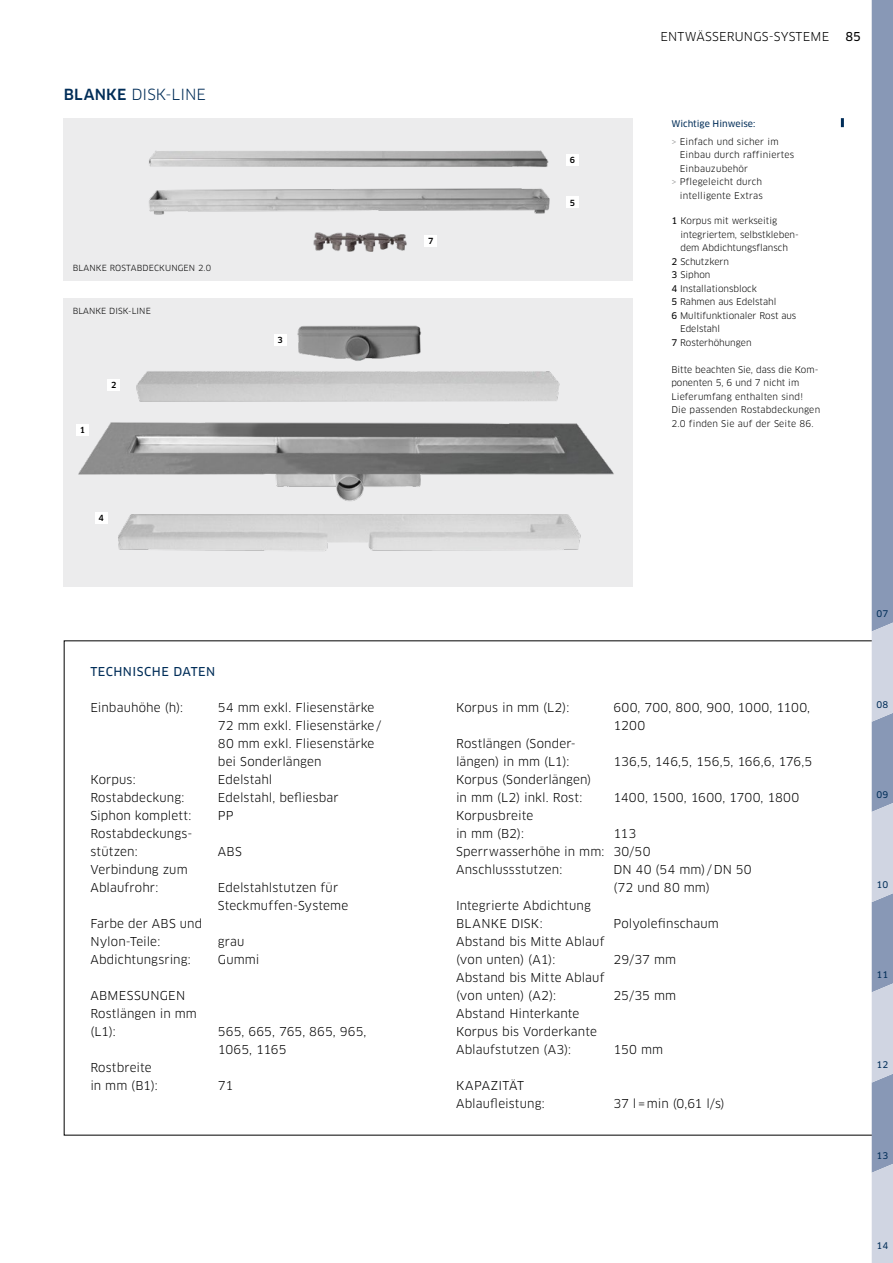
<style>
.page{position:relative;width:893px;height:1263px;background:#fff}
.page>*{position:absolute;margin:0;border:0;box-sizing:border-box;transform-origin:0 0}
.t1{font:15px "Clan OT";color:#002d58}
.t2{font:12px/18px "Clan OT";letter-spacing:.01em;color:#000}
.t3{font:12px/18px "Clan OT";letter-spacing:.03em;color:#000}
.t4{font:12px "Clan OT";letter-spacing:-.01em;color:#000}
.t5{font:12px "Clan OT News";letter-spacing:.04em;color:#002d58}
.t6{font:12px "Clan OT News";color:#000}
.t7{font:9px/13.5px "Clan OT";letter-spacing:.02em;color:#000}
.t8{font:9px "Clan OT";color:#000}
.t9{font:9px "Clan OT News";color:#002d58}
.t10{font:8.25px "Clan OT";letter-spacing:.015em;color:#000}
.t11{font:500 8.25px "Clan OT";color:#000}
.s1{font-weight:500}
.s2{color:#919292}
.s3{font-family:"Clan OT News"}
</style>
<div class="page">
<svg style="left:841px;top:118px;width:3px;height:9px"></svg>
<svg style="left:64px;top:640px;width:808px;height:495px"></svg>
<div style="left:64px;top:118px;width:569px;height:162px;background:#ececed"></div>
<div style="left:64px;top:298px;width:569px;height:288px;background:#ececed"></div>
<img style="left:149px;top:150px;width:430px;height:65px">
<img style="left:297px;top:325px;width:124px;height:36px">
<img style="left:78px;top:371px;width:536px;height:130px">
<img style="left:313px;top:232px;width:121px;height:20px">
<div style="left:76px;top:424px;width:13px;height:12px;background:#fff"></div>
<div style="left:107px;top:379px;width:13px;height:12px;background:#fff"></div>
<div style="left:274px;top:334px;width:12px;height:12px;background:#fff"></div>
<div style="left:95px;top:512px;width:12px;height:11px;background:#fff"></div>
<div style="left:424px;top:235px;width:13px;height:11px;background:#fff"></div>
<div style="left:566px;top:197px;width:13px;height:11px;background:#fff"></div>
<div style="left:566px;top:154px;width:13px;height:11px;background:#fff"></div>
<img style="left:101px;top:514px;width:480px;height:37px">
<svg style="left:872px;top:0;width:21px;height:1263px;background:#9ca9c2"></svg>
<p class="t1" style="left:64px;top:86px;width:144px"><span class="s1">BLANKE</span> DISK-LINE</p>
<p class="t10" style="left:73px;top:263px;width:140px">BLANKE ROSTABDECKUNGEN 2.0</p>
<p class="t10" style="left:73px;top:306px;width:80px">BLANKE DISK-LINE</p>
<p class="t11" style="left:80px;top:425px;width:7px">1</p>
<p class="t11" style="left:111px;top:380px;width:7px">2</p>
<p class="t11" style="left:99px;top:513px;width:7px">4</p>
<p class="t11" style="left:277px;top:335px;width:7px">3</p>
<p class="t5" style="left:90px;top:665px;width:126px">TECHNISCHE DATEN</p>
<p class="t2" style="left:90px;top:699px;width:94px">Einbauhöhe (h):</p>
<p class="t2" style="left:218px;top:699px;width:165px">54 mm exkl. Fliesenstärke<br>72 mm exkl. Fliesenstärke/<br>80 mm exkl. Fliesenstärke bei Sonderlängen</p>
<p class="t2" style="left:90px;top:771px;width:47px">Korpus:</p>
<p class="t2" style="left:218px;top:771px;width:56px">Edelstahl</p>
<p class="t2" style="left:90px;top:789px;width:96px">Rostabdeckung:</p>
<p class="t2" style="left:218px;top:789px;width:122px">Edelstahl, befliesbar</p>
<p class="t2" style="left:90px;top:807px;width:103px">Siphon komplett:</p>
<p class="t2" style="left:218px;top:807px;width:17px">PP</p>
<p class="t2" style="left:90px;top:825px;width:104px">Rostabdeckungs&shy;stützen:</p>
<p class="t2" style="left:218px;top:843px;width:25px">ABS</p>
<p class="t2" style="left:90px;top:861px;width:99px">Verbindung zum<br>Ablaufrohr:</p>
<p class="t2" style="left:90px;top:915px;width:113px">Farbe der ABS und<br>Nylon-Teile:</p>
<p class="t2" style="left:218px;top:879px;width:132px">Edelstahlstutzen für<br>Steckmuffen-Systeme</p>
<p class="t2" style="left:218px;top:933px;width:28px">grau</p>
<p class="t2" style="left:90px;top:951px;width:102px">Abdichtungsring:</p>
<p class="t2" style="left:218px;top:951px;width:43px">Gummi</p>
<p class="t2" style="left:90px;top:987px;width:108px">ABMESSUNGEN<br>Rostlängen in mm (L1):</p>
<p class="t2" style="left:218px;top:1023px;width:150px">565, 665, 765, 865, 965,<br>1065, 1165</p>
<p class="t2" style="left:90px;top:1059px;width:69px">Rostbreite in mm (B1):</p>
<p class="t2" style="left:218px;top:1077px;width:17px">71</p>
<p class="t11" style="left:428px;top:236px;width:7px">7</p>
<p class="t11" style="left:570px;top:155px;width:7px">6</p>
<p class="t11" style="left:570px;top:198px;width:7px">5</p>
<p class="t2" style="left:660px;top:28px;width:170px">ENTWÄSSERUNGS-SYSTEME</p>
<p class="t6" style="left:845px;top:30px;width:17px">85</p>
<p class="t9" style="left:671px;top:119px;width:86px">Wichtige Hinweise:</p>
<p class="t7" style="left:671px;top:135px;width:109px"><span class="s2">&gt;</span> Einfach und sicher im</p>
<p class="t7" style="left:680px;top:148px;width:116px">Einbau durch raffiniertes</p>
<p class="t7" style="left:680px;top:162px;width:70px">Einbauzubehör</p>
<p class="t7" style="left:671px;top:175px;width:92px"><span class="s2">&gt;</span> Pflegeleicht durch</p>
<p class="t7" style="left:680px;top:189px;width:85px">intelligente Extras</p>
<p class="t8" style="left:671px;top:216px;width:107px"><span class="s3">1</span> Korpus mit werkseitig</p>
<p class="t8" style="left:680px;top:229px;width:120px">integriertem, selbstkleben-</p>
<p class="t8" style="left:680px;top:243px;width:109px">dem Abdichtungsflansch</p>
<p class="t8" style="left:671px;top:256px;width:59px"><span class="s3">2</span> Schutzkern</p>
<p class="t8" style="left:671px;top:270px;width:41px"><span class="s3">3</span> Siphon</p>
<p class="t8" style="left:671px;top:283px;width:87px"><span class="s3">4</span> Installationsblock</p>
<p class="t8" style="left:671px;top:297px;width:107px"><span class="s3">5</span> Rahmen aus Edelstahl</p>
<p class="t8" style="left:671px;top:310px;width:127px"><span class="s3">6</span> Multifunktionaler Rost aus</p>
<p class="t8" style="left:680px;top:324px;width:42px">Edelstahl</p>
<p class="t8" style="left:671px;top:337px;width:82px"><span class="s3">7</span> Rosterhöhungen</p>
<p class="t7" style="left:671px;top:363px;width:150px">Bitte beachten Sie, dass die Kom&shy;ponenten 5, 6 und 7 nicht im<br>Lieferumfang enthalten sind!<br>Die passenden Rostabdeckungen<br>2.0 finden Sie auf der Seite 86.</p>
<p class="t2" style="left:456px;top:699px;width:115px">Korpus in mm (L2):</p>
<p class="t3" style="left:613px;top:699px;width:198px">600, 700, 800, 900, 1000, 1100,<br>1200</p>
<p class="t2" style="left:456px;top:735px;width:121px">Rostlängen (Sonder&shy;längen) in mm (L1):</p>
<p class="t4" style="left:613px;top:755px;width:200px">136,5, 146,5, 156,5, 166,6, 176,5</p>
<p class="t2" style="left:456px;top:771px;width:137px">Korpus (Sonderlängen) in mm (L2) inkl. Rost:</p>
<p class="t2" style="left:613px;top:789px;width:187px">1400, 1500, 1600, 1700, 1800</p>
<p class="t2" style="left:456px;top:807px;width:79px">Korpusbreite in mm (B2):</p>
<p class="t2" style="left:456px;top:825px;width:196px;text-indent:157px">113<br>Sperrwasserhöhe in mm: 30/50<br>Anschlussstutzen:</p>
<p class="t2" style="left:613px;top:861px;width:140px">DN 40 (54 mm) /DN 50 (72 und 80 mm)</p>
<p class="t2" style="left:456px;top:897px;width:136px">Integrierte Abdichtung<br>BLANKE DISK:</p>
<p class="t2" style="left:456px;top:933px;width:150px">Abstand bis Mitte Ablauf (von unten) (A1):</p>
<p class="t2" style="left:456px;top:969px;width:150px">Abstand bis Mitte Ablauf (von unten) (A2):</p>
<p class="t2" style="left:456px;top:1005px;width:142px">Abstand Hinterkante<br>Korpus bis Vorderkante<br>Ablaufstutzen (A3):</p>
<p class="t2" style="left:456px;top:1077px;width:90px">KAPAZITÄT<br>Ablaufleistung:</p>
<p class="t2" style="left:613px;top:915px;width:107px">Polyolefinschaum</p>
<p class="t2" style="left:613px;top:951px;width:64px">29/37 mm</p>
<p class="t2" style="left:613px;top:987px;width:64px">25/35 mm</p>
<p class="t2" style="left:613px;top:1041px;width:51px">150 mm</p>
<p class="t2" style="left:613px;top:1095px;width:113px">37 l=min (0,61 l/s)</p>
<p class="t9" style="left:876px;top:609px;width:13px">07</p>
<p class="t9" style="left:876px;top:699px;width:13px">08</p>
<p class="t9" style="left:876px;top:789px;width:13px">09</p>
<p class="t9" style="left:876px;top:879px;width:13px">10</p>
<p class="t9" style="left:876px;top:969px;width:13px">11</p>
<p class="t9" style="left:876px;top:1060px;width:13px">12</p>
<p class="t9" style="left:876px;top:1150px;width:13px">13</p>
<p class="t9" style="left:876px;top:1240px;width:13px">14</p>
</div>
